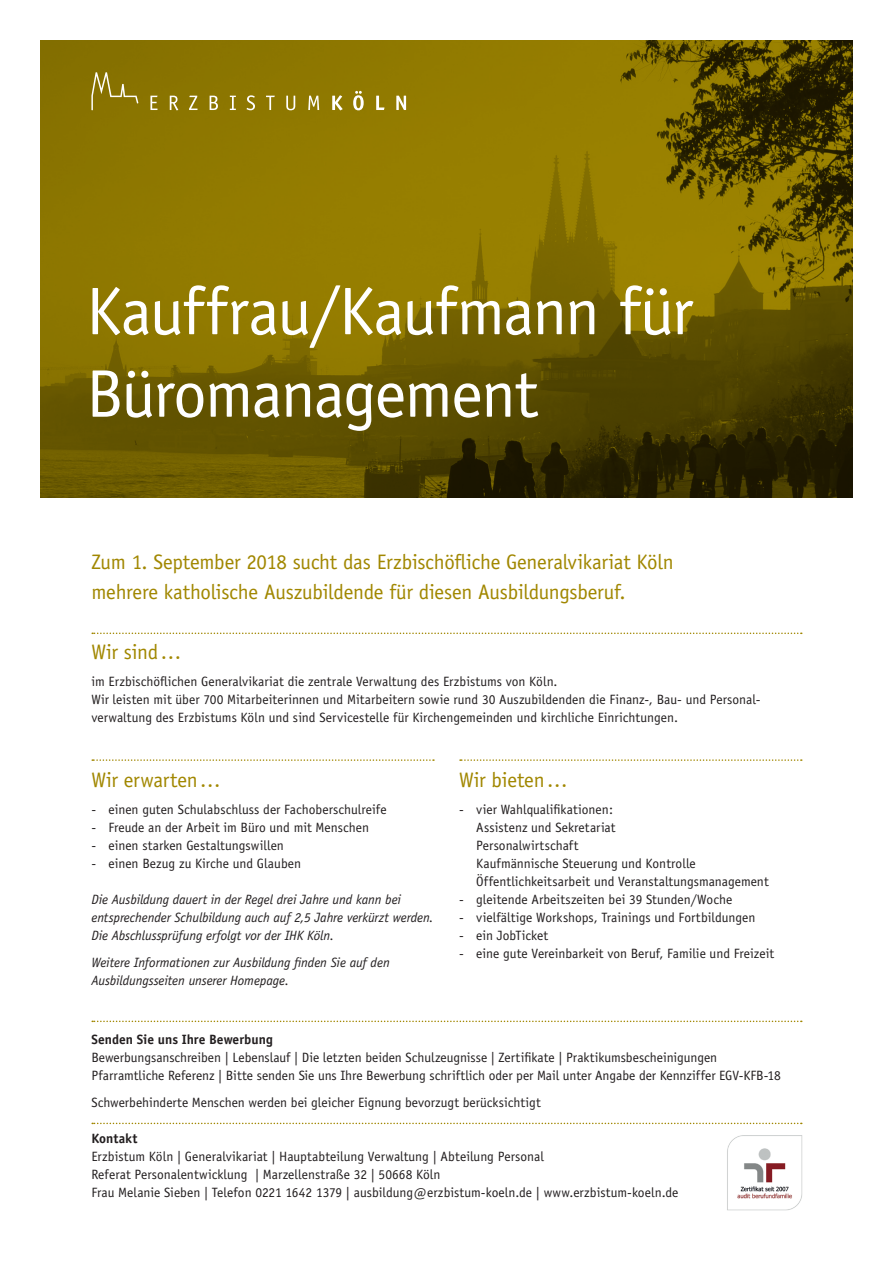
<style>
.page{position:relative;width:893px;height:1263px;background:#fff}
.page>*{position:absolute;margin:0;border:0;box-sizing:border-box;transform-origin:0 0}
.t1{font:67.5px/82.5px "Officina Sans";letter-spacing:-.025em;color:#fff}
.t2{font:21px/30px "Officina Sans";letter-spacing:-.015em;color:#a18701}
.t3{font:13.5px/18px "Officina Sans";color:#231f20}
.t4{font:italic 13.5px/18px "Officina Sans";letter-spacing:-.005em;color:#231f20}
.t5{font:700 13.5px "Officina Sans";color:#231f20}
</style>
<div class="page">
<img style="left:40px;top:40px;width:813px;height:457px">
<svg style="left:332px;top:95px;width:11px;height:15px"></svg>
<svg style="left:353px;top:91px;width:11px;height:19px"></svg>
<svg style="left:376px;top:96px;width:8px;height:14px"></svg>
<svg style="left:396px;top:96px;width:10px;height:14px"></svg>
<svg style="left:150px;top:96px;width:8px;height:14px"></svg>
<svg style="left:170px;top:96px;width:8px;height:14px"></svg>
<svg style="left:189px;top:96px;width:8px;height:14px"></svg>
<svg style="left:210px;top:96px;width:8px;height:14px"></svg>
<svg style="left:230px;top:96px;width:6px;height:14px"></svg>
<svg style="left:247px;top:95px;width:8px;height:15px"></svg>
<svg style="left:266px;top:96px;width:9px;height:14px"></svg>
<svg style="left:286px;top:96px;width:9px;height:14px"></svg>
<svg style="left:308px;top:96px;width:11px;height:14px"></svg>
<svg style="left:91px;top:72px;width:47px;height:38px;background:#96831f"></svg>
<svg style="left:92px;top:1020px;width:710px;height:2px"></svg>
<svg style="left:92px;top:1123px;width:710px;height:1px"></svg>
<svg style="left:92px;top:759px;width:342px;height:2px"></svg>
<svg style="left:460px;top:759px;width:342px;height:2px"></svg>
<svg style="left:92px;top:632px;width:710px;height:2px"></svg>
<img style="left:727px;top:1135px;width:75px;height:75px">
<h1 class="t1" style="left:86px;top:270px;width:609px">Kauffrau/Kaufmann für<br>Büromanagement</h1>
<h2 class="t2" style="left:91px;top:546px;width:584px">Zum 1. September 2018 sucht das Erzbischöfliche Generalvikariat Köln mehrere katholische Auszubildende für diesen Ausbildungsberuf.</h2>
<h2 class="t2" style="left:91px;top:636px;width:92px">Wir sind…</h2>
<p class="t3" style="left:91px;top:672px;width:670px">im Erzbischöflichen Generalvikariat die zentrale Verwaltung des Erzbistums von Köln.<br>Wir leisten mit über 700 Mitarbeiterinnen und Mitarbeitern sowie rund 30 Auszubildenden die Finanz-, Bau- und Personal&shy;verwaltung des Erzbistums Köln und sind Servicestelle für Kirchengemeinden und kirchliche Einrichtungen.</p>
<h2 class="t2" style="left:91px;top:764px;width:131px">Wir erwarten…</h2>
<p class="t3" style="left:91px;top:800px;width:297px">- einen guten Schulabschluss der Fachoberschulreife</p>
<p class="t3" style="left:91px;top:818px;width:279px">- Freude an der Arbeit im Büro und mit Menschen</p>
<p class="t3" style="left:91px;top:836px;width:194px">- einen starken Gestaltungswillen</p>
<p class="t3" style="left:91px;top:854px;width:211px">- einen Bezug zu Kirche und Glauben</p>
<p class="t4" style="left:91px;top:890px;width:344px">Die Ausbildung dauert in der Regel drei Jahre und kann bei entsprechender Schulbildung auch auf 2,5 Jahre verkürzt werden.<br>Die Abschlussprüfung erfolgt vor der IHK Köln.</p>
<p class="t4" style="left:91px;top:953px;width:300px">Weitere Informationen zur Ausbildung finden Sie auf den<br>Ausbildungsseiten unserer Homepage.</p>
<h2 class="t2" style="left:459px;top:764px;width:110px">Wir bieten…</h2>
<p class="t3" style="left:476px;top:800px;width:294px;text-indent:-17px">- vier Wahlqualifikationen:<br>Assistenz und Sekretariat<br>Personalwirtschaft<br>Kaufmännische Steuerung und Kontrolle Öffentlichkeitsarbeit und Veranstaltungsmanagement</p>
<p class="t3" style="left:459px;top:890px;width:275px">- gleitende Arbeitszeiten bei 39 Stunden/Woche</p>
<p class="t3" style="left:459px;top:908px;width:298px">- vielfältige Workshops, Trainings und Fortbildungen</p>
<p class="t3" style="left:459px;top:926px;width:90px">- ein JobTicket</p>
<p class="t3" style="left:459px;top:944px;width:316px">- eine gute Vereinbarkeit von Beruf, Familie und Freizeit</p>
<p class="t5" style="left:91px;top:1031px;width:183px">Senden Sie uns Ihre Bewerbung</p>
<p class="t3" style="left:91px;top:1048px;width:691px">Bewerbungsanschreiben | Lebenslauf | Die letzten beiden Schulzeugnisse | Zertifikate | Praktikumsbescheinigungen<br>Pfarramtliche Referenz | Bitte senden Sie uns Ihre Bewerbung schriftlich oder per Mail unter Angabe der Kennziffer EGV-KFB-18</p>
<p class="t3" style="left:91px;top:1093px;width:451px">Schwerbehinderte Menschen werden bei gleicher Eignung bevorzugt berücksichtigt</p>
<p class="t5" style="left:91px;top:1130px;width:48px">Kontakt</p>
<p class="t3" style="left:91px;top:1147px;width:589px">Erzbistum Köln | Generalvikariat | Hauptabteilung Verwaltung | Abteilung Personal<br>Referat Personalentwicklung | Marzellenstraße 32 | 50668 Köln<br>Frau Melanie Sieben | Telefon 0221 1642 1379 | ausbildung@erzbistum-koeln.de | www.erzbistum-koeln.de</p>
</div>
